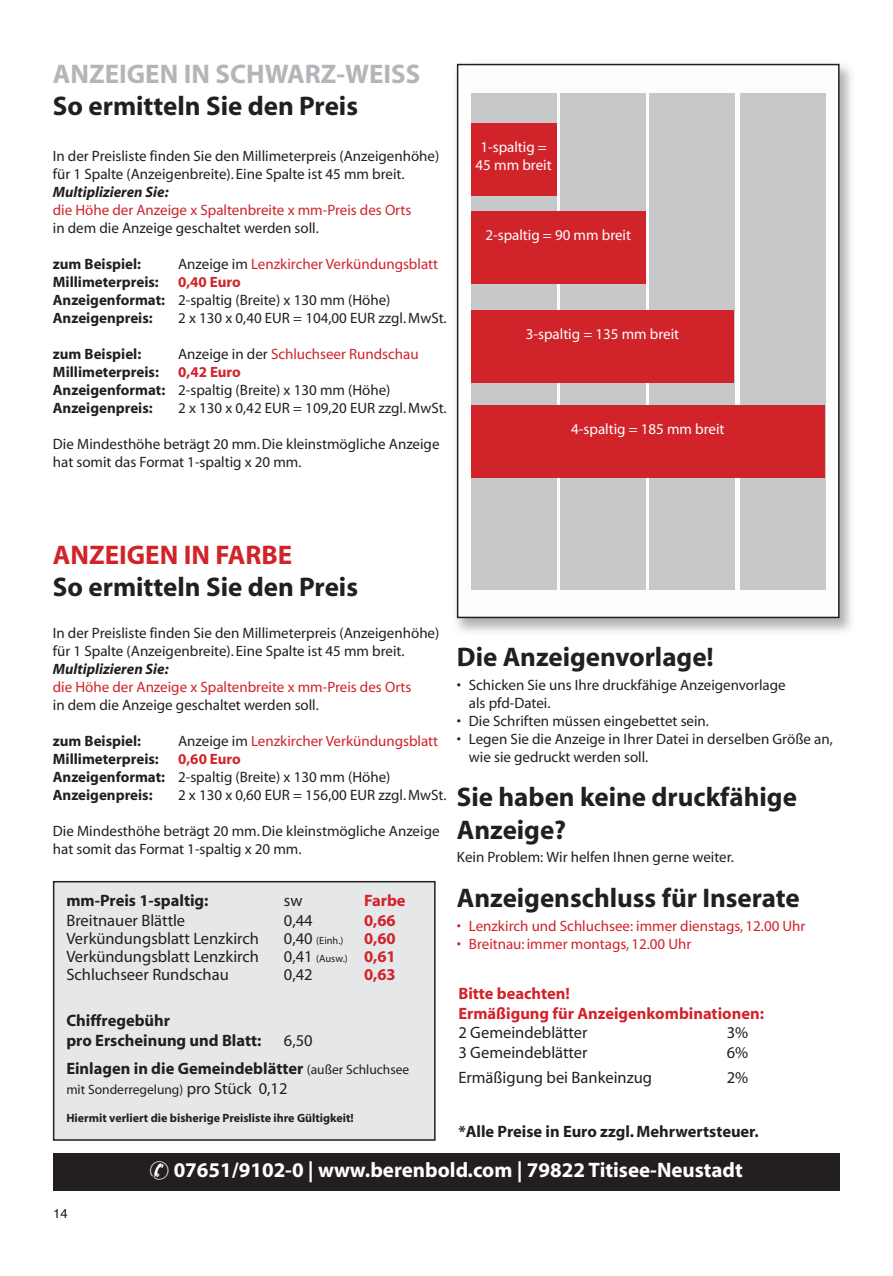
<style>
.page{position:relative;width:893px;height:1276px;background:#fff}
.page>*{position:absolute;margin:0;border:0;box-sizing:border-box;transform-origin:0 0}
.t1{font:700 27px/32.4px "Myriad";color:#231f20}
.t2{font:700 27px "Myriad";color:#b4b5b8}
.t3{font:700 27px "Myriad";color:#d1232a}
.t4{font:700 21px "Myriad";color:#fff}
.t5{font:16.5px "Myriad";color:#231f20}
.t6{font:700 16.5px/19.5px "Myriad";color:#231f20}
.t7{font:700 16.5px/19.5px "Myriad";color:#d1232a}
.t8{font:15px/18px "Myriad";color:#231f20}
.t9{font:700 15px/18px "Myriad";color:#231f20}
.t10{font:15px "Myriad";color:#d1232a}
.t11{font:15px/18px "Myriad";color:#fff;text-align:center}
.t12{font:italic 700 15px "Myriad";letter-spacing:.08em;color:#231f20}
.t13{font:700 15px "Myriad";color:#d1232a}
.t14{font:13.5px "Myriad";color:#231f20}
.t15{font:13.2px "Helvetica";color:#231f20}
.t16{font:700 12px "Myriad";color:#231f20}
.t17{font:10.5px "Myriad";color:#231f20}
.s1{color:#231f20}
.s2{color:#d1232a}
.s3{font-weight:400}
.s4{font-size:16.5px}
.s5{font-weight:700;font-size:16.5px;color:#d1232a}
.s6{font-weight:400;font-size:13.5px}
</style>
<div class="page">
<div style="left:457px;top:64px;width:383px;height:554px;border:2px solid #231f20"></div>
<div style="left:471px;top:94px;width:85px;height:496px;background:#c7c8ca"></div>
<div style="left:560px;top:94px;width:85px;height:496px;background:#c7c8ca"></div>
<div style="left:649px;top:94px;width:85px;height:496px;background:#c7c8ca"></div>
<div style="left:740px;top:94px;width:85px;height:496px;background:#c7c8ca"></div>
<div style="left:471px;top:123px;width:85px;height:72px;background:#d1232a"></div>
<div style="left:471px;top:211px;width:174px;height:72px;background:#d1232a"></div>
<div style="left:471px;top:310px;width:263px;height:72px;background:#d1232a"></div>
<div style="left:471px;top:405px;width:354px;height:72px;background:#d1232a"></div>
<div style="left:54px;top:881px;width:381px;height:259px;background:#e6e7e9"></div>
<div style="left:53px;top:881px;width:383px;height:259px;border:2px solid #231f20"></div>
<div style="left:53px;top:1153px;width:787px;height:38px;background:#231f20"></div>
<h1 class="t2" style="left:53px;top:60px;width:369px">ANZEIGEN IN SCHWARZ-WEISS</h1>
<h1 class="t1" style="left:53px;top:91px;width:307px">So ermitteln Sie den Preis</h1>
<p class="t8" style="left:53px;top:147px;width:388px">In der Preisliste finden Sie den Millimeterpreis (Anzeigenhöhe) für 1 Spalte (Anzeigenbreite). Eine Spalte ist 45 mm breit.</p>
<p class="t12" style="left:53px;top:184px;width:116px">Multip lizierenSie:</p>
<p class="t10" style="left:53px;top:202px;width:360px">die Höhe der Anzeige x Spaltenbreite x mm-Preis des Orts</p>
<p class="t8" style="left:53px;top:219px;width:268px">in dem die Anzeige geschaltet werden soll.</p>
<p class="t9" style="left:53px;top:255px;width:90px">zum Beispiel:</p>
<p class="t10" style="left:178px;top:256px;width:261px"><span class="s1">Anzeige im</span> Lenzkircher Verkündungsblatt</p>
<p class="t9" style="left:53px;top:273px;width:108px">Millimeterpreis:</p>
<p class="t9" style="left:53px;top:273px;width:339px;text-indent:125px"><span class="s2">0,40 Euro<br></span>Anzeigenformat: <span class="s3">2-spaltig (Breite) x 130 mm (Höhe)<br></span>Anzeigenpreis:</p>
<p class="t8" style="left:178px;top:309px;width:270px">2 x 130 x 0,40 EUR = 104,00 EUR zzgl. MwSt.</p>
<p class="t9" style="left:53px;top:345px;width:90px">zum Beispiel:</p>
<p class="t10" style="left:178px;top:346px;width:242px"><span class="s1">Anzeige in der</span> Schluchseer Rundschau</p>
<p class="t9" style="left:53px;top:363px;width:108px">Millimeterpreis:</p>
<p class="t9" style="left:53px;top:363px;width:339px;text-indent:125px"><span class="s2">0,42 Euro<br></span>Anzeigenformat: <span class="s3">2-spaltig (Breite) x 130 mm (Höhe)<br></span>Anzeigenpreis:</p>
<p class="t8" style="left:178px;top:399px;width:270px">2 x 130 x 0,42 EUR = 109,20 EUR zzgl. MwSt.</p>
<p class="t8" style="left:53px;top:435px;width:388px">Die Mindesthöhe beträgt 20 mm.Die kleinstmögliche Anzeige hat somit das Format 1-spaltig x 20 mm.</p>
<p class="t11" style="left:476px;top:139px;width:78px">1-spaltig =<br>45 mm breit</p>
<p class="t11" style="left:485px;top:226px;width:147px">2-spaltig = 90 mm breit</p>
<p class="t11" style="left:526px;top:325px;width:155px">3-spaltig = 135 mm breit</p>
<p class="t11" style="left:571px;top:421px;width:155px">4-spaltig = 185 mm breit</p>
<h1 class="t3" style="left:53px;top:540px;width:241px">ANZEIGEN IN FARBE</h1>
<h1 class="t1" style="left:53px;top:572px;width:307px">So ermitteln Sie den Preis</h1>
<p class="t8" style="left:53px;top:624px;width:388px">In der Preisliste finden Sie den Millimeterpreis (Anzeigenhöhe) für 1 Spalte (Anzeigenbreite). Eine Spalte ist 45 mm breit.</p>
<p class="t12" style="left:53px;top:661px;width:116px">Multip lizierenSie:</p>
<p class="t10" style="left:53px;top:679px;width:360px">die Höhe der Anzeige x Spaltenbreite x mm-Preis des Orts</p>
<p class="t8" style="left:53px;top:696px;width:268px">in dem die Anzeige geschaltet werden soll.</p>
<p class="t9" style="left:53px;top:732px;width:90px">zum Beispiel:</p>
<p class="t10" style="left:178px;top:733px;width:261px"><span class="s1">Anzeige im</span> Lenzkircher Verkündungsblatt</p>
<p class="t9" style="left:53px;top:750px;width:108px">Millimeterpreis:</p>
<h1 class="t1" style="left:457px;top:641px;width:258px">Die Anzeigenvorlage!</h1>
<p class="t8" style="left:469px;top:676px;width:318px;text-indent:-12px">• Schicken Sie uns Ihre druckfähige Anzeigenvorlage als pfd-Datei.</p>
<p class="t8" style="left:457px;top:712px;width:254px">• Die Schriften müssen eingebettet sein.</p>
<p class="t8" style="left:469px;top:730px;width:366px;text-indent:-12px">• Legen Sie die Anzeige in Ihrer Datei in derselben Größe an, wie sie gedruckt werden soll.</p>
<h1 class="t1" style="left:457px;top:782px;width:342px">Sie haben keine druckfähige<br>Anzeige?</h1>
<p class="t8" style="left:457px;top:849px;width:279px">Kein Problem: Wir helfen Ihnen gerne weiter.</p>
<h1 class="t1" style="left:457px;top:882px;width:344px">Anzeigenschluss für Inserate</h1>
<p class="t10" style="left:457px;top:918px;width:350px">• Lenzkirch und Schluchsee: immer dienstags, 12.00 Uhr</p>
<p class="t10" style="left:457px;top:936px;width:236px">• Breitnau: immer montags, 12.00 Uhr</p>
<p class="t9" style="left:53px;top:750px;width:339px;text-indent:125px"><span class="s2">0,6 Euro<br></span>Anzeigenformat: <span class="s3">2-spaltig (Breite) x 130 mm (Höhe)<br></span>Anzeigenpreis:</p>
<p class="t13" style="left:199px;top:751px;width:10px">0</p>
<p class="t8" style="left:178px;top:786px;width:270px">2 x 130 x 0,60 EUR = 156,00 EUR zzgl. MwSt.</p>
<p class="t8" style="left:53px;top:822px;width:388px">Die Mindesthöhe beträgt 20 mm.Die kleinstmögliche Anzeige hat somit das Format 1-spaltig x 20 mm.</p>
<p class="t6" style="left:66px;top:891px;width:144px">mm-Preis 1-spaltig:</p>
<p class="t5" style="left:284px;top:892px;width:20px">sw</p>
<p class="t7" style="left:364px;top:891px;width:43px">Farbe</p>
<p class="t5" style="left:66px;top:912px;width:120px">Breitnauer Blättle</p>
<p class="t5" style="left:284px;top:912px;width:30px">0,44</p>
<p class="t7" style="left:364px;top:911px;width:33px">0,66</p>
<p class="t5" style="left:66px;top:930px;width:194px">Verkündungsblatt Lenzkirch</p>
<p class="t17" style="left:284px;top:935px;width:113px"><span class="s4">0,40</span> (Einh.) <span class="s5">0,60</span></p>
<p class="t5" style="left:66px;top:948px;width:194px">Verkündungsblatt Lenzkirch</p>
<p class="t17" style="left:284px;top:953px;width:113px"><span class="s4">0,41</span> (Ausw.) <span class="s5">0,61</span></p>
<p class="t5" style="left:66px;top:966px;width:164px">Schluchseer Rundschau</p>
<p class="t5" style="left:284px;top:966px;width:30px">0,42</p>
<p class="t7" style="left:364px;top:965px;width:33px">0,63</p>
<p class="t6" style="left:66px;top:1011px;width:197px">Chiffregebühr<br>pro Erscheinung und Blatt:</p>
<p class="t7" style="left:458px;top:984px;width:307px">Bitte beachten!<br>Ermäßigung für Anzeigenkombinationen:</p>
<p class="t5" style="left:458px;top:1024px;width:131px">2 Gemeindeblätter</p>
<p class="t5" style="left:727px;top:1024px;width:23px">3%</p>
<p class="t5" style="left:458px;top:1044px;width:131px">3 Gemeindeblätter</p>
<p class="t5" style="left:727px;top:1044px;width:23px">6%</p>
<p class="t5" style="left:458px;top:1069px;width:195px">Ermäßigung bei Bankeinzug</p>
<p class="t5" style="left:727px;top:1069px;width:23px">2%</p>
<p class="t6" style="left:458px;top:1122px;width:302px">*Alle Preise in Euro zzgl.Mehrwertsteuer.</p>
<p class="t6" style="left:66px;top:1026px;width:344px;line-height:28.5px;text-indent:218px"><span class="s3">6,50<br></span>Einlagen in die Gemeindeblätter <span class="s6">(außer Schluchsee</span></p>
<p class="t14" style="left:66px;top:1082px;width:223px">mit Sonderregelung) <span class="s4">pro Stück 0,12</span></p>
<p class="t16" style="left:66px;top:1112px;width:289px">Hiermit verliert die bisherige Preisliste ihre Gültigkeit!</p>
<h2 class="t4" style="left:174px;top:1159px;width:571px">07651/9102-0 | www.berenbold.com | 79822 Titisee-Neustadt</h2>
<p class="t15" style="left:53px;top:1203px;width:16px">14</p>
</div>
